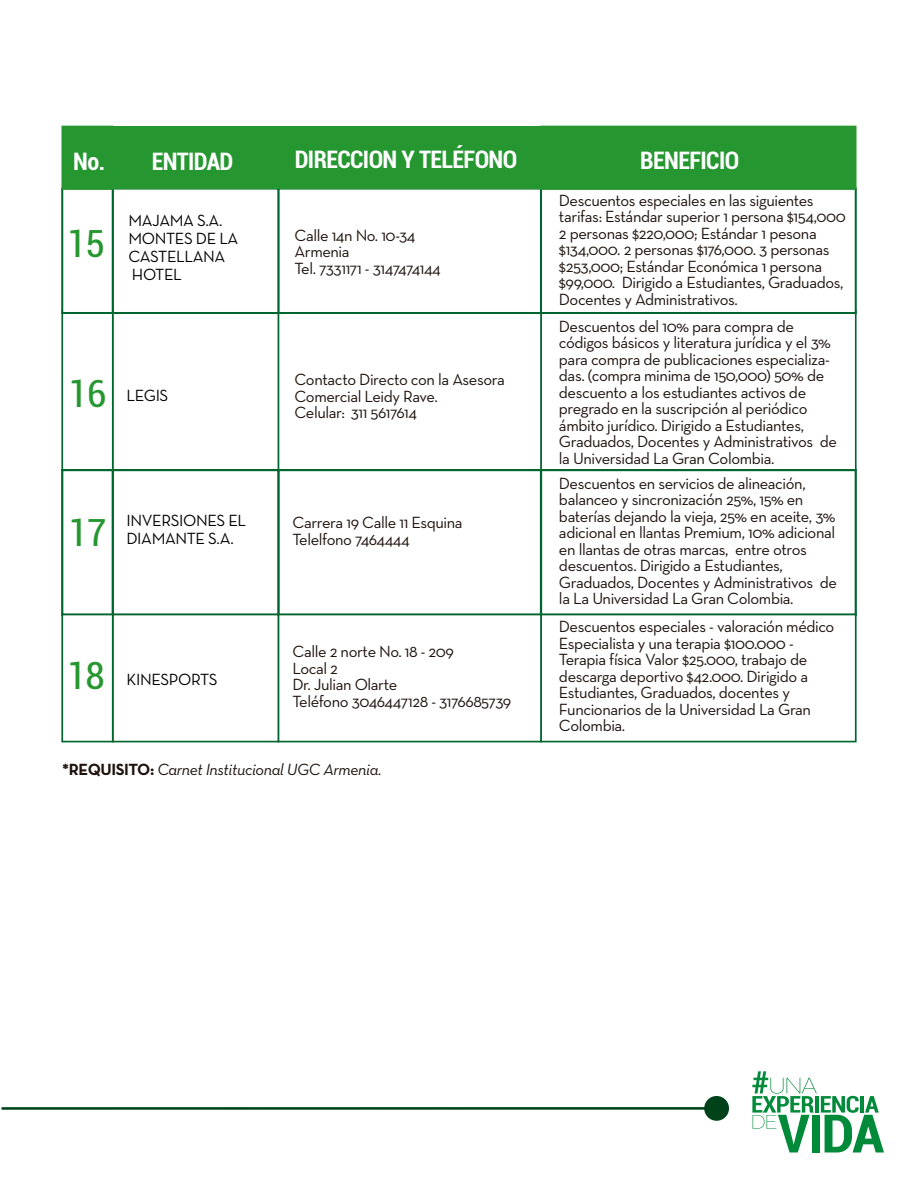
<style>
.page{position:relative;width:918px;height:1188px;background:#fff}
.page>*{position:absolute;margin:0;border:0;box-sizing:border-box;transform-origin:0 0}
.t1{font:condensed 37.5px "Roboto";letter-spacing:-.025em;color:#269730}
.t2{font:700 condensed 24.15px "Roboto";letter-spacing:-.025em;color:#fff}
.t3{font:16.5px/16.5px "Neutra Text";letter-spacing:-.025em;color:#1e120d}
.t4{font:16.5px/18px "Neutra Text";letter-spacing:-.025em;color:#010001}
.t5{font:italic 16.5px "Neutra Text";letter-spacing:-.025em;color:#1e120d}
.s1{font-weight:700;font-style:normal}
</style>
<div class="page">
<div style="left:540px;top:310px;width:317px;height:161px;background:#fff;border:2px solid #00652e"></div>
<div style="left:278px;top:310px;width:264px;height:161px;background:#fff;border:2px solid #00652e"></div>
<div style="left:112px;top:310px;width:167px;height:161px;background:#fff;border:2px solid #00652e"></div>
<div style="left:61px;top:310px;width:53px;height:161px;background:#fff;border:2px solid #00652e"></div>
<div style="left:540px;top:188px;width:317px;height:126px;background:#fff;border:2px solid #00652e"></div>
<div style="left:277px;top:188px;width:265px;height:126px;background:#fff;border:2px solid #00652e"></div>
<div style="left:112px;top:188px;width:167px;height:126px;background:#fff;border:2px solid #00652e"></div>
<div style="left:61px;top:188px;width:53px;height:126px;background:#fff;border:2px solid #00652e"></div>
<div style="left:540px;top:126px;width:316px;height:64px;background:#269730;border:2px solid #269730"></div>
<div style="left:278px;top:126px;width:263px;height:63px;background:#269730"></div>
<div style="left:113px;top:126px;width:165px;height:63px;background:#269730"></div>
<div style="left:62px;top:126px;width:51px;height:64px;background:#269730"></div>
<div style="left:540px;top:469px;width:317px;height:147px;background:#fff;border:2px solid #00652e"></div>
<div style="left:277px;top:469px;width:265px;height:147px;background:#fff;border:2px solid #00652e"></div>
<div style="left:112px;top:469px;width:167px;height:147px;background:#fff;border:2px solid #00652e"></div>
<div style="left:61px;top:469px;width:53px;height:147px;background:#fff;border:2px solid #00652e"></div>
<div style="left:540px;top:614px;width:317px;height:128px;background:#fff;border:2px solid #00652e"></div>
<div style="left:278px;top:614px;width:264px;height:128px;background:#fff;border:2px solid #00652e"></div>
<div style="left:112px;top:614px;width:167px;height:128px;background:#fff;border:2px solid #00652e"></div>
<div style="left:61px;top:614px;width:53px;height:128px;background:#fff;border:2px solid #00652e"></div>
<hr style="left:1px;top:1107px;width:715px;height:3px;background:#00431a">
<div style="left:704px;top:1096px;width:25px;height:25px;background:#00431a;border-radius:50%"></div>
<svg style="left:752px;top:1071px;width:132px;height:81px"></svg>
<h2 class="t2" style="left:73px;top:144px;width:162px">No. ENTIDAD</h2>
<h2 class="t2" style="left:295px;top:143px;width:224px">DIRECCION Y TELÉFONO</h2>
<h2 class="t2" style="left:640px;top:144px;width:100px">BENEFICIO</h2>
<h1 class="t1" style="left:67px;top:218px;width:39px">15</h1>
<p class="t4" style="left:128px;top:211px;width:111px">MAJAMA S.A.<br>MONTES DE LA<br>CASTELLANA<br>HOTEL</p>
<h1 class="t1" style="left:69px;top:368px;width:39px">16</h1>
<p class="t4" style="left:126px;top:386px;width:43px">LEGIS</p>
<p class="t3" style="left:294px;top:226px;width:148px">Calle 14n No. 10-34<br>Armenia<br>Tel. 7331171 - 3147474144</p>
<p class="t3" style="left:294px;top:371px;width:212px">Contacto Directo con la Asesora<br>Comercial Leidy Rave.<br>Celular: 311 5617614</p>
<h1 class="t1" style="left:69px;top:507px;width:39px">17</h1>
<p class="t4" style="left:126px;top:511px;width:121px">INVERSIONES EL<br>DIAMANTE S.A.</p>
<p class="t3" style="left:292px;top:514px;width:172px">Carrera 19 Calle 11 Esquina<br>Telelfono 7464444</p>
<h1 class="t1" style="left:67px;top:649px;width:39px">18</h1>
<p class="t4" style="left:126px;top:671px;width:93px">KINESPORTS</p>
<p class="t3" style="left:292px;top:643px;width:220px">Calle 2 norte No. 18 - 209<br>Local 2<br>Dr. Julian Olarte<br>Teléfono 3046447128 - 3176685739</p>
<p class="t5" style="left:62px;top:760px;width:321px"><span class="s1">*REQUISITO:</span> Carnet Institucional UGC Armenia.</p>
<p class="t3" style="left:559px;top:192px;width:288px">Descuentos especiales en las siguientes tarifas: Estándar superior 1 persona $154,000<br>2 personas $220,000; Estándar 1 pesona $134,000. 2 personas $176,000. 3 personas $253,000; Estándar Económica 1 persona $99,000. Dirigido a Estudiantes, Graduados, Docentes y Administrativos.</p>
<p class="t3" style="left:559px;top:317px;width:279px">Descuentos del 10% para compra de códigos básicos y literatura jurídica y el 3% para compra de publicaciones especializa&shy;das. (compra minima de 150,000) 50% de descuento a los estudiantes activos de pregrado en la suscripción al periódico ámbito jurídico. Dirigido a Estudiantes, Graduados, Docentes y Administrativos de la Universidad La Gran Colombia.</p>
<p class="t3" style="left:559px;top:474px;width:279px">Descuentos en servicios de alineación, balanceo y sincronización 25%, 15% en baterías dejando la vieja, 25% en aceite, 3% adicional en llantas Premium, 10% adicional en llantas de otras marcas, entre otros descuentos. Dirigido a Estudiantes, Graduados, Docentes y Administrativos de la La Universidad La Gran Colombia.</p>
<p class="t3" style="left:559px;top:618px;width:277px">Descuentos especiales - valoración médico Especialista y una terapia $100.000 - Terapia física Valor $25.000, trabajo de descarga deportivo $42.000. Dirigido a Estudiantes, Graduados, docentes y Funcionarios de la Universidad La Gran Colombia.</p>
</div>
